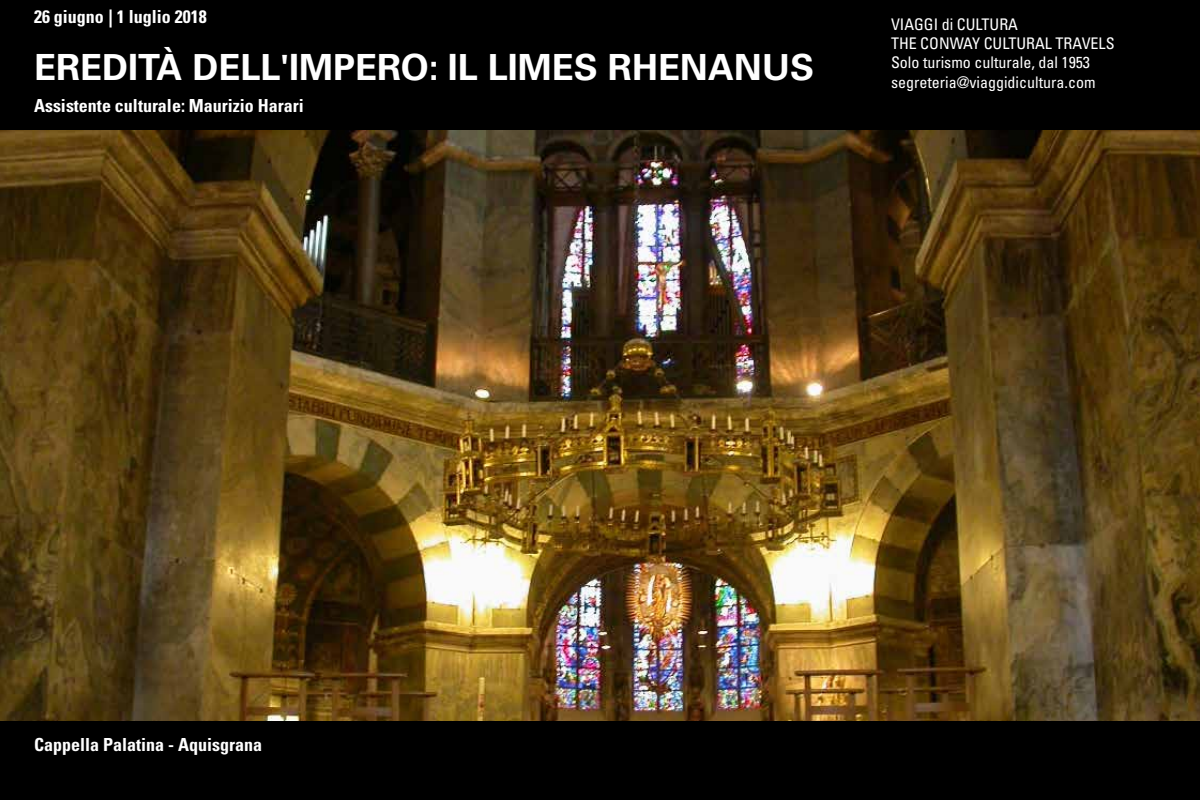
<style>
.page{position:relative;width:1200px;height:800px;background:#000}
.page>*{position:absolute;margin:0;border:0;box-sizing:border-box;transform-origin:0 0}
.t1{font:700 36px "Univers LT Std";color:#fff}
.t2{font:700 condensed 18px "Univers LT Std";color:#fff}
.t3{font:condensed 16px/19.2px "Univers LT Std";color:#fff}
</style>
<div class="page">
<img style="left:0;top:130px;width:1200px;height:590px">
<p class="t2" style="left:34px;top:5px;width:174px">26 giugno | 1 luglio 2018</p>
<h1 class="t1" style="left:34px;top:46px;width:782px">EREDITÀ DELL'IMPERO: IL LIMES RHENANUS</h1>
<p class="t2" style="left:34px;top:95px;width:271px">Assistente culturale: Maurizio Harari</p>
<p class="t3" style="left:891px;top:15px;width:225px">VIAGGI di CULTURA<br>THE CONWAY CULTURAL TRAVELS<br>Solo turismo culturale, dal 1953 segreteria@viaggidicultura.com</p>
<p class="t2" style="left:34px;top:734px;width:230px">Cappella Palatina - Aquisgrana</p>
</div>
